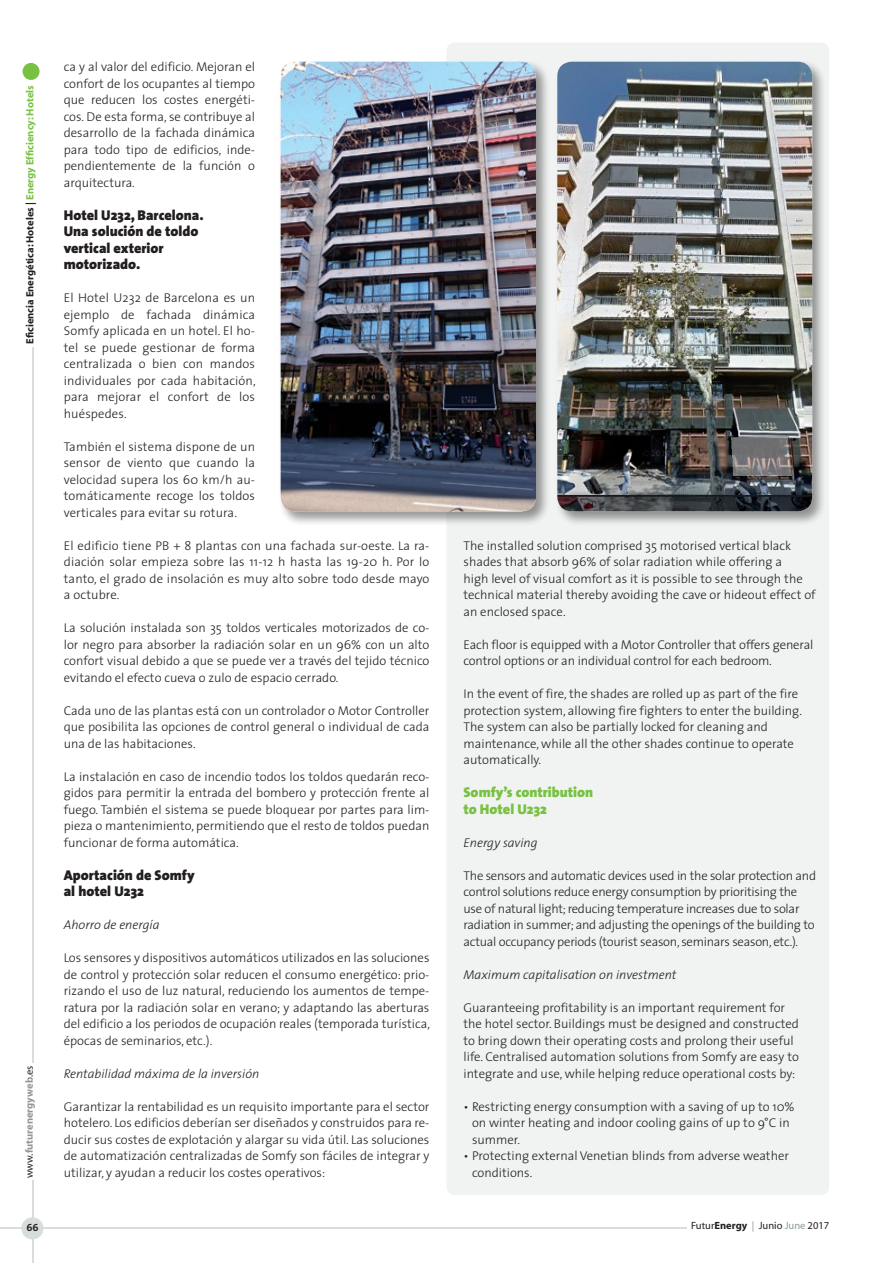
<style>
.page{position:relative;width:893px;height:1263px;background:#fff}
.page>*{position:absolute;margin:0;border:0;box-sizing:border-box;transform-origin:0 0}
.Ladilli_texto_españo{font:900 14.25px "The Sans";color:#231f20}
.Ladillo_Texto{font:900 14.25px "The Sans";color:#79c142}
.Texto{font:300 12.75px/16.5px "The Sans";color:#231f20;text-align:justify}
.Texto_ingles{font:300 12.75px/16.5px "The Sans";color:#231f20}
.Texto_ingles-2{font:300 12.75px/16.5px "The Sans";letter-spacing:-.02em;color:#231f20}
.Texto-2{font:italic 300 12.75px "The Sans";color:#231f20}
.Texto_ingles-3{font:italic 300 12.75px "The Sans";color:#231f20}
.t1{font:700 10.5px "Myriad";color:#231f20}
.t2{font:10.5px "Myriad";color:#231f20}
.t3{font:700 10.5px "Myriad";color:#939598}
.t4{font:10.5px "The Sans Bold Caps";color:#231f20}
.s1{color:#79c142}
.s2{font-weight:400;color:#231f20}
.s3{font-weight:700}
.s4{color:#8b9b92}
</style>
<div class="page">
<div style="left:23px;top:63px;width:17px;height:17px;background:#79c142;border-radius:50%"></div>
<hr style="left:32px;top:347px;width:1px;height:715px;background:#d7ddda">
<hr style="left:0;top:1228px;width:687px;height:1px;background:#d7ddda">
<hr style="left:32px;top:1180px;width:1px;height:83px;background:#d7ddda">
<div style="left:21px;top:1217px;width:22px;height:22px;background:#d7ddda;border-radius:50%"></div>
<div style="left:446px;top:43px;width:383px;height:1152px;background:#f0f3f2;border-radius:9px"></div>
<div style="left:278px;top:59px;width:272px;height:467px;background:#231f20;opacity:.46"></div>
<img style="left:281px;top:62px;width:255px;height:449px">
<div style="left:555px;top:59px;width:272px;height:467px;background:#231f20;opacity:.46"></div>
<img style="left:557px;top:62px;width:255px;height:449px">
<p class="t1" style="left:24px;top:344px;width:260px;rotate:-90deg">Eficiencia Energética: Hoteles | <span class="s1">Energy Efficiency: Hotels</span></p>
<p class="t3" style="left:24px;top:1178px;width:114px;rotate:-90deg"><span class="s2">www.</span>futurenergyweb<span class="s2">.es</span></p>
<p class="t4" style="left:26px;top:1219px;width:14px">66</p>
<p class="Texto" style="left:64px;top:58px;width:193px">ca y al valor del edificio. Mejoran el confort de los ocupantes al tiempo que reducen los costes energéti&shy;cos. De esta forma, se contribuye al desarrollo de la fachada dinámica para todo tipo de edificios, inde&shy;pendientemente de la función o arquitectura.</p>
<p class="Ladilli_texto_españo" style="left:64px;top:203px;width:141px">Hotel U232, Barcelona.</p>
<p class="Ladilli_texto_españo" style="left:64px;top:219px;width:136px">Una solución de toldo</p>
<p class="Ladilli_texto_españo" style="left:64px;top:236px;width:101px">vertical exterior</p>
<p class="Ladilli_texto_españo" style="left:64px;top:252px;width:78px">motorizado.</p>
<p class="Texto" style="left:64px;top:289px;width:193px">El Hotel U232 de Barcelona es un ejemplo de fachada dinámica Somfy aplicada en un hotel. El ho&shy;tel se puede gestionar de forma centralizada o bien con mandos individuales por cada habitación, para mejorar el confort de los huéspedes.</p>
<p class="Texto" style="left:64px;top:438px;width:193px">También el sistema dispone de un sensor de viento que cuando la velocidad supera los 60 km/h au&shy;tomáticamente recoge los toldos verticales para evitar su rotura.</p>
<p class="Texto" style="left:64px;top:537px;width:367px">El edificio tiene PB + 8 plantas con una fachada sur-oeste. La ra&shy;diación solar empieza sobre las 11-12 h hasta las 19-20 h. Por lo tanto, el grado de insolación es muy alto sobre todo desde mayo a octubre.</p>
<p class="Texto" style="left:64px;top:619px;width:367px">La solución instalada son 35 toldos verticales motorizados de co&shy;lor negro para absorber la radiación solar en un 96% con un alto confort visual debido a que se puede ver a través del tejido técnico evitando el efecto cueva o zulo de espacio cerrado.</p>
<p class="Texto" style="left:64px;top:702px;width:367px">Cada uno de las plantas está con un controlador o Motor Controller que posibilita las opciones de control general o individual de cada una de las habitaciones.</p>
<p class="Texto" style="left:64px;top:768px;width:367px">La instalación en caso de incendio todos los toldos quedarán reco&shy;gidos para permitir la entrada del bombero y protección frente al fuego. También el sistema se puede bloquear por partes para lim&shy;pieza o mantenimiento, permitiendo que el resto de toldos puedan funcionar de forma automática.</p>
<p class="Ladilli_texto_españo" style="left:64px;top:863px;width:132px">Aportación de Somfy</p>
<p class="Ladilli_texto_españo" style="left:64px;top:879px;width:82px">al hotel U232</p>
<p class="Texto-2" style="left:64px;top:914px;width:97px">Ahorro de energía</p>
<p class="Texto" style="left:64px;top:949px;width:368px">Los sensores y dispositivos automáticos utilizados en las soluciones de control y protección solar reducen el consumo energético: prio&shy;rizando el uso de luz natural, reduciendo los aumentos de tempe&shy;ratura por la radiación solar en verano; y adaptando las aberturas del edificio a los periodos de ocupación reales (temporada turística, épocas de seminarios, etc.).</p>
<p class="Texto-2" style="left:64px;top:1063px;width:197px">Rentabilidad máxima de la inversión</p>
<p class="Texto" style="left:64px;top:1098px;width:367px">Garantizar la rentabilidad es un requisito importante para el sector hotelero. Los edificios deberían ser diseñados y construidos para re&shy;ducir sus costes de explotación y alargar su vida útil. Las soluciones de automatización centralizadas de Somfy son fáciles de integrar y utilizar, y ayudan a reducir los costes operativos:</p>
<p class="Texto_ingles" style="left:463px;top:537px;width:354px">The installed solution comprised 35 motorised vertical black shades that absorb 96% of solar radiation while offering a<br>high level of visual comfort as it is possible to see through the technical material thereby avoiding the cave or hideout effect of an enclosed space.</p>
<p class="Texto_ingles" style="left:463px;top:636px;width:351px">Each floor is equipped with a Motor Controller that offers general control options or an individual control for each bedroom.</p>
<p class="Texto_ingles" style="left:463px;top:685px;width:340px">In the event of fire, the shades are rolled up as part of the fire protection system, allowing fire fighters to enter the building.<br>The system can also be partially locked for cleaning and maintenance, while all the other shades continue to operate automatically.</p>
<p class="Ladillo_Texto" style="left:463px;top:780px;width:131px">Somfy’s contribution</p>
<p class="Ladillo_Texto" style="left:463px;top:797px;width:85px">to Hotel U232</p>
<p class="Texto_ingles-3" style="left:463px;top:832px;width:76px">Energy saving</p>
<p class="Texto_ingles-2" style="left:463px;top:867px;width:354px">The sensors and automatic devices used in the solar protection and control solutions reduce energy consumption by prioritising the use of natural light; reducing temperature increases due to solar radiation in summer; and adjusting the openings of the building to actual occupancy periods (tourist season, seminars season, etc.).</p>
<p class="Texto_ingles-3" style="left:463px;top:964px;width:214px">Maximum capitalisation on investment</p>
<p class="Texto_ingles" style="left:463px;top:999px;width:337px">Guaranteeing profitability is an important requirement for the hotel sector. Buildings must be designed and constructed to bring down their operating costs and prolong their useful life. Centralised automation solutions from Somfy are easy to integrate and use, while helping reduce operational costs by:</p>
<p class="Texto" style="left:472px;top:1098px;width:324px;text-align:left;text-indent:-9px">• Restricting energy consumption with a saving of up to 10% on winter heating and indoor cooling gains of up to 9°C in summer.</p>
<p class="Texto" style="left:472px;top:1147px;width:318px;text-indent:-9px">• Protecting external Venetian blinds from adverse weather conditions.</p>
<p class="t2" style="left:691px;top:1220px;width:139px">Futur<span class="s3">Energy</span> <span class="s4">|</span> Junio <span class="s4">June</span> 2017</p>
</div>
